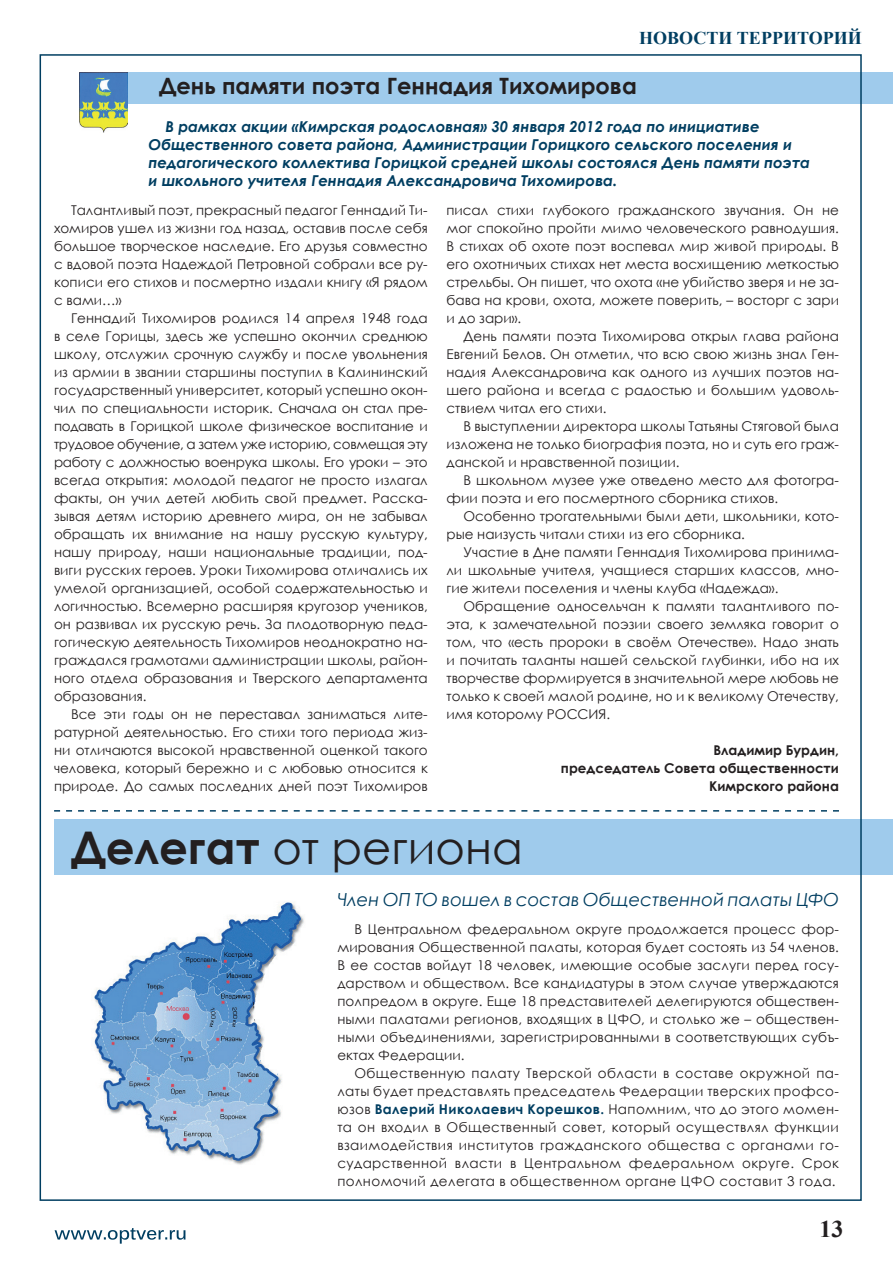
<style>
.page{position:relative;width:893px;height:1263px;background:#fff}
.page>*{position:absolute;margin:0;border:0;box-sizing:border-box;transform-origin:0 0}
.t1{font:45px "Century Gothic";color:#231f20}
.t2{font:700 24px "Times New Roman";color:#231f20}
.t3{font:700 22.5px "Century Gothic";color:#231f20}
.t4{font:italic 18px "Century Gothic";color:#003e61}
.t5{font:700 18px "Times New Roman";color:#003e61}
.t6{font:italic 700 15px/18px "Century Gothic";color:#003e61}
.t7{font:13.5px/18px "Century Gothic";color:#231f20;text-align:justify}
.t8{font:700 13.5px/18px "Century Gothic";color:#231f20;text-align:right}
.s1{font-weight:700}
.s2{font-weight:700;color:#003e61}
</style>
<div class="page">
<svg style="left:55px;top:1228px;width:131px;height:16px"></svg>
<div style="left:55px;top:819px;width:838px;height:56px;background:#9fcbec"></div>
<div style="left:128px;top:72px;width:765px;height:32px;background:#9fcbec"></div>
<img style="left:79px;top:72px;width:49px;height:61px">
<svg style="left:54px;top:810px;width:785px;height:2px"></svg>
<img style="left:94px;top:902px;width:210px;height:263px">
<h3 class="t5" style="left:639px;top:25px;width:224px">НОВОСТИ ТЕРРИТОРИЙ</h3>
<h3 class="t3" style="left:159px;top:69px;width:479px">День памяти поэта Геннадия Тихомирова</h3>
<p class="t6" style="left:148px;top:117px;width:663px;text-indent:17px">В рамках акции «Кимрская родословная» 30 января 2012 года по инициативе Общественного совета района, Администрации Горицкого сельского поселения и педагогического коллектива Горицкой средней школы состоялся День памяти поэта и школьного учителя Геннадия Александровича Тихомирова.</p>
<p class="t7" style="left:446px;top:200px;width:394px">писал стихи глубокого гражданского звучания. Он не мог спокойно пройти мимо человеческого равнодушия.<br>В стихах об охоте поэт воспевал мир живой природы. В его охотничьих стихах нет места восхищению меткостью стрельбы. Он пишет, что охота «не убийство зверя и не за&shy;бава на крови, охота, можете поверить, – восторг с зари и до зари».</p>
<p class="t7" style="left:446px;top:326px;width:394px;text-indent:17px">День памяти поэта Тихомирова открыл глава района Евгений Белов. Он отметил, что всю свою жизнь знал Ген&shy;надия Александровича как одного из лучших поэтов на&shy;шего района и всегда с радостью и большим удоволь&shy;ствием читал его стихи.</p>
<p class="t7" style="left:446px;top:416px;width:394px;text-indent:17px">В выступлении директора школы Татьяны Стяговой была изложена не только биография поэта, но и суть его граж&shy;данской и нравственной позиции.</p>
<p class="t7" style="left:446px;top:470px;width:394px;text-indent:17px">В школьном музее уже отведено место для фотогра&shy;фии поэта и его посмертного сборника стихов.</p>
<p class="t7" style="left:446px;top:506px;width:394px;text-indent:17px">Особенно трогательными были дети, школьники, кото&shy;рые наизусть читали стихи из его сборника.</p>
<p class="t7" style="left:446px;top:542px;width:394px;text-indent:17px">Участие в Дне памяти Геннадия Тихомирова принима&shy;ли школьные учителя, учащиеся старших классов, мно&shy;гие жители поселения и члены клуба «Надежда».</p>
<p class="t7" style="left:446px;top:596px;width:394px;text-indent:17px">Обращение односельчан к памяти талантливого по&shy;эта, к замечательной поэзии своего земляка говорит о том, что «есть пророки в своём Отечестве». Надо знать и почитать таланты нашей сельской глубинки, ибо на их творчестве формируется в значительной мере любовь не только к своей малой родине, но и к великому Отечеству, имя которому РОССИЯ.</p>
<p class="t8" style="left:561px;top:740px;width:280px">Владимир Бурдин,<br>председатель Совета общественности<br>Кимрского района</p>
<p class="t7" style="left:54px;top:200px;width:375px;text-indent:17px">Талантливый поэт, прекрасный педагог Геннадий Ти&shy;хомиров ушел из жизни год назад, оставив после себя большое творческое наследие. Его друзья совместно с вдовой поэта Надеждой Петровной собрали все ру&shy;кописи его стихов и посмертно издали книгу «Я рядом с вами…»</p>
<p class="t7" style="left:54px;top:308px;width:375px;text-indent:17px">Геннадий Тихомиров родился 14 апреля 1948 года в селе Горицы, здесь же успешно окончил среднюю школу, отслужил срочную службу и после увольнения из армии в звании старшины поступил в Калининский государственный университет, который успешно окон&shy;чил по специальности историк. Сначала он стал пре&shy;подавать в Горицкой школе физическое воспитание и трудовое обучение, а затем уже историю, совмещая эту работу с должностью военрука школы. Его уроки – это всегда открытия: молодой педагог не просто излагал факты, он учил детей любить свой предмет. Расска&shy;зывая детям историю древнего мира, он не забывал обращать их внимание на нашу русскую культуру, нашу природу, наши национальные традиции, под&shy;виги русских героев. Уроки Тихомирова отличались их умелой организацией, особой содержательностью и логичностью. Всемерно расширяя кругозор учеников, он развивал их русскую речь. За плодотворную педа&shy;гогическую деятельность Тихомиров неоднократно на&shy;граждался грамотами администрации школы, район&shy;ного отдела образования и Тверского департамента образования.</p>
<p class="t7" style="left:54px;top:704px;width:375px;text-indent:17px">Все эти годы он не переставал заниматься лите&shy;ратурной деятельностью. Его стихи того периода жиз&shy;ни отличаются высокой нравственной оценкой такого человека, который бережно и с любовью относится к природе. До самых последних дней поэт Тихомиров</p>
<h1 class="t1" style="left:71px;top:816px;width:453px"><span class="s1">Делегат</span> от региона</h1>
<h3 class="t4" style="left:337px;top:887px;width:503px">Член ОП ТО вошел в состав Общественной палаты ЦФО</h3>
<p class="t7" style="left:337px;top:920px;width:503px;text-indent:17px">В Центральном федеральном округе продолжается процесс фор&shy;мирования Общественной палаты, которая будет состоять из 54 членов.<br>В ее состав войдут 18 человек, имеющие особые заслуги перед госу&shy;дарством и обществом. Все кандидатуры в этом случае утверждаются полпредом в округе. Еще 18 представителей делегируются обществен&shy;ными палатами регионов, входящих в ЦФО, и столько же – обществен&shy;ными объединениями, зарегистрированными в соответствующих субъ&shy;ектах Федерации.</p>
<p class="t7" style="left:337px;top:1064px;width:503px;text-indent:17px">Общественную палату Тверской области в составе окружной па&shy;латы будет представлять председатель Федерации тверских профсо&shy;юзов <span class="s2">Валерий Николаевич Корешков.</span> Напомним, что до этого момен&shy;та он входил в Общественный совет, который осуществлял функции взаимодействия институтов гражданского общества с органами го&shy;сударственной власти в Центральном федеральном округе. Срок полномочий делегата в общественном органе ЦФО составит 3 года.</p>
<h2 class="t2" style="left:820px;top:1212px;width:25px">13</h2>
</div>
